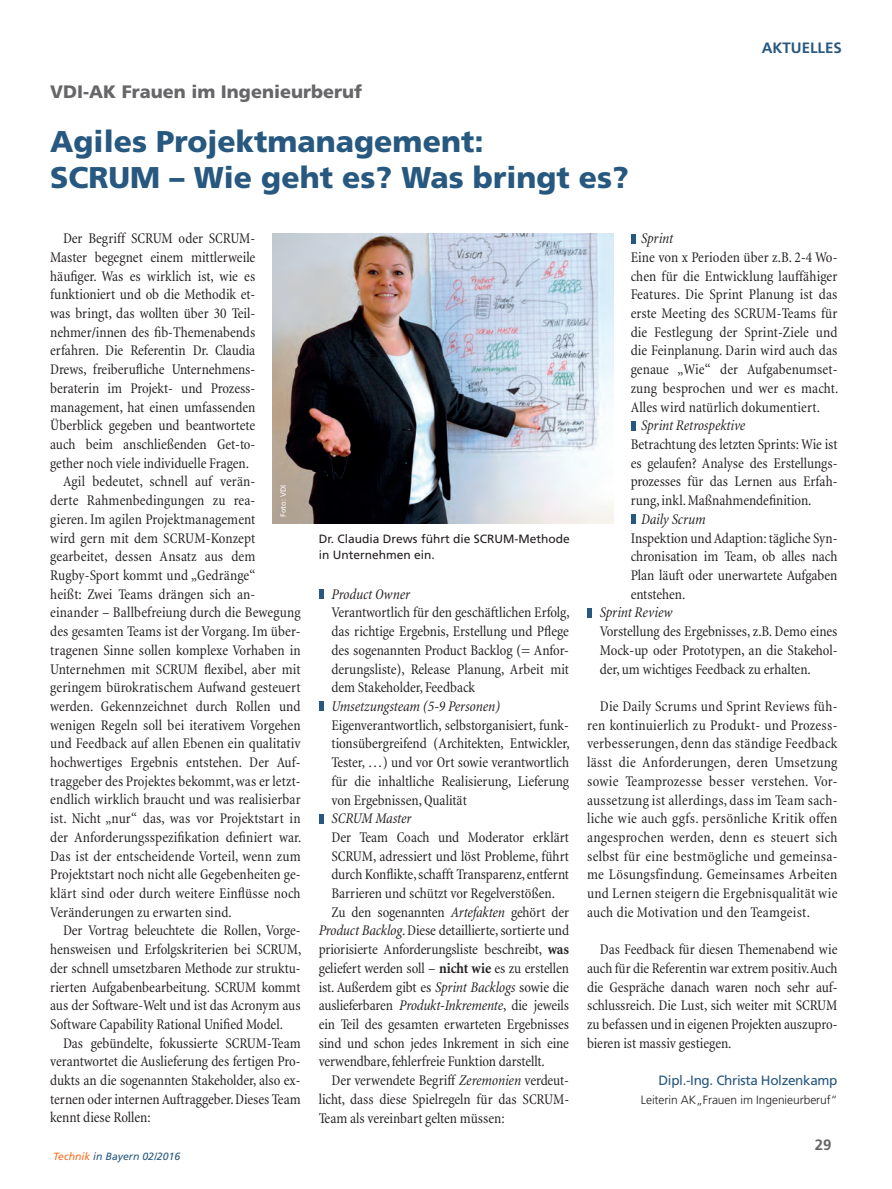
<style>
.page{position:relative;width:892px;height:1189px;background:#fff}
.page>*{position:absolute;margin:0;border:0;box-sizing:border-box;transform-origin:0 0}
.t1{font:900 30px/36px "Frutiger";color:#27587f}
.t2{font:900 18px "Frutiger";color:#67676a}
.t3{font:condensed 15px/18.8px "Minion";color:#231f20;text-align:justify}
.t4{font:italic condensed 15px "Minion";letter-spacing:-.005em;color:#231f20}
.t5{font:700 15px "Frutiger";color:#27587f}
.t6{font:700 15px "Frutiger";color:#67676a}
.t7{font:13.5px "Frutiger";letter-spacing:-.025em;color:#27587f}
.t8{font:12px/16.5px "Frutiger";color:#231f20}
.t9{font:300 12px "Frutiger";letter-spacing:-.005em;color:#231f20}
.t10{font:italic 10.5px "Frutiger";color:#27587f}
.t11{font:7.5px "Frutiger";color:#fff}
.s1{font-style:italic}
.s2{font-weight:700}
.s3{color:#f36e21}
</style>
<div class="page">
<div style="left:318px;top:589px;width:5px;height:10px;background:#27587f"></div>
<div style="left:318px;top:702px;width:5px;height:9px;background:#27587f"></div>
<div style="left:318px;top:814px;width:5px;height:9px;background:#27587f"></div>
<div style="left:630px;top:234px;width:5px;height:9px;background:#27587f"></div>
<div style="left:630px;top:421px;width:5px;height:9px;background:#27587f"></div>
<div style="left:630px;top:515px;width:5px;height:9px;background:#27587f"></div>
<svg style="left:587px;top:608px;width:4px;height:9px"></svg>
<img style="left:272px;top:234px;width:341px;height:290px">
<p class="t5" style="left:761px;top:39px;width:82px">AKTUELLES</p>
<p class="t2" style="left:50px;top:81px;width:313px">VDI-AK Frauen im Ingenieurberuf</p>
<h1 class="t1" style="left:50px;top:123px;width:580px">Agiles Projektmanagement:<br>SCRUM – Wie geht es? Was bringt es?</h1>
<p class="t3" style="left:63px;top:229px;width:194px">Der Begriff SCRUM oder SCRUM-</p>
<p class="t3" style="left:50px;top:248px;width:206px">Master begegnet einem mittlerweile</p>
<p class="t3" style="left:50px;top:267px;width:206px">häufiger. Was es wirklich ist, wie es</p>
<p class="t3" style="left:50px;top:286px;width:206px">funktioniert und ob die Methodik et-</p>
<p class="t3" style="left:50px;top:304px;width:206px">was bringt, das wollten über 30 Teil-</p>
<p class="t3" style="left:50px;top:323px;width:206px">nehmer/innen des fib-Themenabends</p>
<p class="t3" style="left:50px;top:342px;width:206px">erfahren. Die Referentin Dr. Claudia</p>
<p class="t3" style="left:50px;top:360px;width:206px">Drews, freiberufliche Unternehmens-</p>
<p class="t3" style="left:50px;top:379px;width:206px">beraterin im Projekt- und Prozess-</p>
<p class="t3" style="left:50px;top:398px;width:206px">management, hat einen umfassenden</p>
<p class="t3" style="left:50px;top:417px;width:206px">Überblick gegeben und beantwortete</p>
<p class="t3" style="left:50px;top:435px;width:205px">auch beim anschließenden Get-to-</p>
<p class="t3" style="left:50px;top:454px;width:200px">gether noch viele individuelle Fragen.</p>
<p class="t3" style="left:63px;top:473px;width:194px">Agil bedeutet, schnell auf verän-</p>
<p class="t3" style="left:50px;top:491px;width:206px">derte Rahmenbedingungen zu rea-</p>
<p class="t3" style="left:50px;top:510px;width:206px">gieren. Im agilen Projektmanagement</p>
<p class="t3" style="left:50px;top:529px;width:206px">wird gern mit dem SCRUM-Konzept</p>
<p class="t3" style="left:50px;top:547px;width:206px">gearbeitet, dessen Ansatz aus dem</p>
<p class="t3" style="left:50px;top:566px;width:206px">Rugby-Sport kommt und „Gedränge“</p>
<p class="t3" style="left:50px;top:585px;width:206px">heißt: Zwei Teams drängen sich an-</p>
<p class="t3" style="left:50px;top:604px;width:252px">einander – Ballbefreiung durch die Bewegung</p>
<p class="t3" style="left:50px;top:622px;width:252px">des gesamten Teams ist der Vorgang. Im über-</p>
<p class="t3" style="left:50px;top:641px;width:252px">tragenen Sinne sollen komplexe Vorhaben in</p>
<p class="t3" style="left:50px;top:660px;width:252px">Unternehmen mit SCRUM flexibel, aber mit</p>
<p class="t3" style="left:50px;top:678px;width:252px">geringem bürokratischem Aufwand gesteuert</p>
<p class="t3" style="left:50px;top:697px;width:252px">werden. Gekennzeichnet durch Rollen und</p>
<p class="t3" style="left:50px;top:716px;width:252px">wenigen Regeln soll bei iterativem Vorgehen</p>
<p class="t3" style="left:50px;top:735px;width:252px">und Feedback auf allen Ebenen ein qualitativ</p>
<p class="t3" style="left:50px;top:753px;width:252px">hochwertiges Ergebnis entstehen. Der Auf-</p>
<p class="t3" style="left:50px;top:772px;width:252px">traggeber des Projektes bekommt, was er letzt-</p>
<p class="t3" style="left:50px;top:791px;width:252px">endlich wirklich braucht und was realisierbar</p>
<p class="t3" style="left:50px;top:809px;width:252px">ist. Nicht „nur“ das, was vor Projektstart in</p>
<p class="t3" style="left:50px;top:828px;width:253px">der Anforderungsspezifikation definiert war.</p>
<p class="t3" style="left:50px;top:847px;width:252px">Das ist der entscheidende Vorteil, wenn zum</p>
<p class="t3" style="left:50px;top:865px;width:252px">Projektstart noch nicht alle Gegebenheiten ge-</p>
<p class="t3" style="left:50px;top:884px;width:252px">klärt sind oder durch weitere Einflüsse noch</p>
<p class="t3" style="left:50px;top:903px;width:183px">Veränderungen zu erwarten sind.</p>
<p class="t3" style="left:63px;top:922px;width:239px">Der Vortrag beleuchtete die Rollen, Vorge-</p>
<p class="t3" style="left:50px;top:940px;width:253px">hensweisen und Erfolgskriterien bei SCRUM,</p>
<p class="t3" style="left:50px;top:959px;width:252px">der schnell umsetzbaren Methode zur struktu-</p>
<p class="t3" style="left:50px;top:978px;width:252px">rierten Aufgabenbearbeitung. SCRUM kommt</p>
<p class="t3" style="left:50px;top:996px;width:252px">aus der Software-Welt und ist das Acronym aus</p>
<p class="t3" style="left:50px;top:1015px;width:234px">Software Capability Rational Unified Model.</p>
<p class="t3" style="left:63px;top:1034px;width:239px">Das gebündelte, fokussierte SCRUM-Team</p>
<p class="t3" style="left:50px;top:1053px;width:252px">verantwortet die Auslieferung des fertigen Pro-</p>
<p class="t3" style="left:50px;top:1071px;width:252px">dukts an die sogenannten Stakeholder, also ex-</p>
<p class="t3" style="left:50px;top:1090px;width:252px">ternen oder internen Auftraggeber. Dieses Team</p>
<p class="t3" style="left:50px;top:1109px;width:102px">kennt diese Rollen:</p>
<p class="t4" style="left:641px;top:231px;width:33px">Sprint</p>
<p class="t3" style="left:630px;top:248px;width:209px">Eine von x Perioden über z.B. 2-4 Wo&shy;chen für die Entwicklung lauffähiger Features. Die Sprint Planung ist das erste Meeting des SCRUM-Teams für die Festlegung der Sprint-Ziele und die Feinplanung. Darin wird auch das genaue „Wie“ der Aufgabenumset&shy;zung besprochen und wer es macht.<br>Alles wird natürlich dokumentiert.</p>
<p class="t4" style="left:641px;top:418px;width:106px">Sprint Retrospektive</p>
<p class="t3" style="left:630px;top:435px;width:208px">Betrachtung des letzten Sprints: Wie ist es gelaufen? Analyse des Erstellungs&shy;prozesses für das Lernen aus Erfah&shy;rung, inkl. Maßnahmendefinition.</p>
<p class="t4" style="left:641px;top:511px;width:66px">Daily Scrum</p>
<p class="t3" style="left:630px;top:529px;width:208px">Inspektion und Adaption: tägliche Syn&shy;chronisation im Team, ob alles nach Plan läuft oder unerwartete Aufgaben entstehen.</p>
<p class="t4" style="left:599px;top:605px;width:74px">Sprint Review</p>
<p class="t3" style="left:599px;top:622px;width:239px">Vorstellung des Ergebnisses, z.B. Demo eines Mock-up oder Prototypen, an die Stakehol&shy;der, um wichtiges Feedback zu erhalten.</p>
<p class="t3" style="left:587px;top:697px;width:252px;text-indent:13px">Die Daily Scrums und Sprint Reviews füh&shy;ren kontinuierlich zu Produkt- und Prozess&shy;verbesserungen, denn das ständige Feedback lässt die Anforderungen, deren Umsetzung sowie Teamprozesse besser verstehen. Vor&shy;aussetzung ist allerdings, dass im Team sach&shy;liche wie auch ggfs. persönliche Kritik offen angesprochen werden, denn es steuert sich selbst für eine bestmögliche und gemeinsa&shy;me Lösungsfindung. Gemeinsames Arbeiten und Lernen steigern die Ergebnisqualität wie auch die Motivation und den Teamgeist.</p>
<p class="t3" style="left:587px;top:940px;width:252px;text-indent:13px">Das Feedback für diesen Themenabend wie auch für die Referentin war extrem positiv. Auch die Gespräche danach waren noch sehr auf&shy;schlussreich. Die Lust, sich weiter mit SCRUM zu befassen und in eigenen Projekten auszupro&shy;bieren ist massiv gestiegen.</p>
<p class="t7" style="left:658px;top:1072px;width:180px">Dipl.-Ing. Christa Holzenkamp</p>
<p class="t9" style="left:640px;top:1093px;width:198px">Leiterin AK„Frauen im Ingenieurberuf“</p>
<p class="t11" style="left:279px;top:517px;width:34px;rotate:-90deg">Foto: VDI</p>
<p class="t8" style="left:318px;top:530px;width:252px">Dr. Claudia Drews führt die SCRUM-Methode in Unternehmen ein.</p>
<p class="t4" style="left:331px;top:586px;width:80px">Product Owner</p>
<p class="t3" style="left:331px;top:604px;width:240px">Verantwortlich für den geschäftlichen Erfolg, das richtige Ergebnis, Erstellung und Pflege des sogenannten Product Backlog (= Anfor&shy;derungsliste), Release Planung, Arbeit mit dem Stakeholder, Feedback</p>
<p class="t4" style="left:331px;top:698px;width:170px">Umsetzungsteam (5-9 Personen)</p>
<p class="t3" style="left:331px;top:716px;width:240px">Eigenverantwortlich, selbstorganisiert, funk&shy;tionsübergreifend (Architekten, Entwickler, Tester, …) und vor Ort sowie verantwortlich für die inhaltliche Realisierung, Lieferung von Ergebnissen, Qualität</p>
<p class="t4" style="left:331px;top:811px;width:81px">SCRUM Master</p>
<p class="t3" style="left:331px;top:828px;width:239px">Der Team Coach und Moderator erklärt</p>
<p class="t3" style="left:331px;top:847px;width:239px">SCRUM, adressiert und löst Probleme, führt</p>
<p class="t3" style="left:331px;top:866px;width:239px">durch Konflikte, schafft Transparenz, entfernt</p>
<p class="t3" style="left:331px;top:884px;width:225px">Barrieren und schützt vor Regelverstößen.</p>
<p class="t3" style="left:331px;top:903px;width:239px">Zu den sogenannten <span class="s1">Artefakten</span> gehört der</p>
<p class="t3" style="left:318px;top:922px;width:252px"><span class="s1">Product Backlog</span>. Diese detaillierte, sortierte und</p>
<p class="t3" style="left:318px;top:940px;width:252px">priorisierte Anforderungsliste beschreibt, <span class="s2">was</span></p>
<p class="t3" style="left:318px;top:959px;width:252px">geliefert werden soll – <span class="s2">nicht wie</span> es zu erstellen</p>
<p class="t3" style="left:318px;top:978px;width:252px">ist. Außerdem gibt es <span class="s1">Sprint Backlogs</span> sowie die</p>
<p class="t3" style="left:318px;top:996px;width:252px">auslieferbaren <span class="s1">Produkt-Inkremente</span>, die jeweils</p>
<p class="t3" style="left:318px;top:1015px;width:252px">ein Teil des gesamten erwarteten Ergebnisses</p>
<p class="t3" style="left:318px;top:1034px;width:252px">sind und schon jedes Inkrement in sich eine</p>
<p class="t3" style="left:318px;top:1053px;width:227px">verwendbare, fehlerfreie Funktion darstellt.</p>
<p class="t3" style="left:331px;top:1071px;width:239px">Der verwendete Begriff <span class="s1">Zeremonien</span> verdeut-</p>
<p class="t3" style="left:318px;top:1090px;width:252px">licht, dass diese Spielregeln für das SCRUM-</p>
<p class="t3" style="left:318px;top:1109px;width:187px">Team als vereinbart gelten müssen:</p>
<p class="t10" style="left:53px;top:1150px;width:129px"><span class="s3">Technik</span> in Bayern 02/2016</p>
<p class="t6" style="left:814px;top:1136px;width:18px">29</p>
</div>
